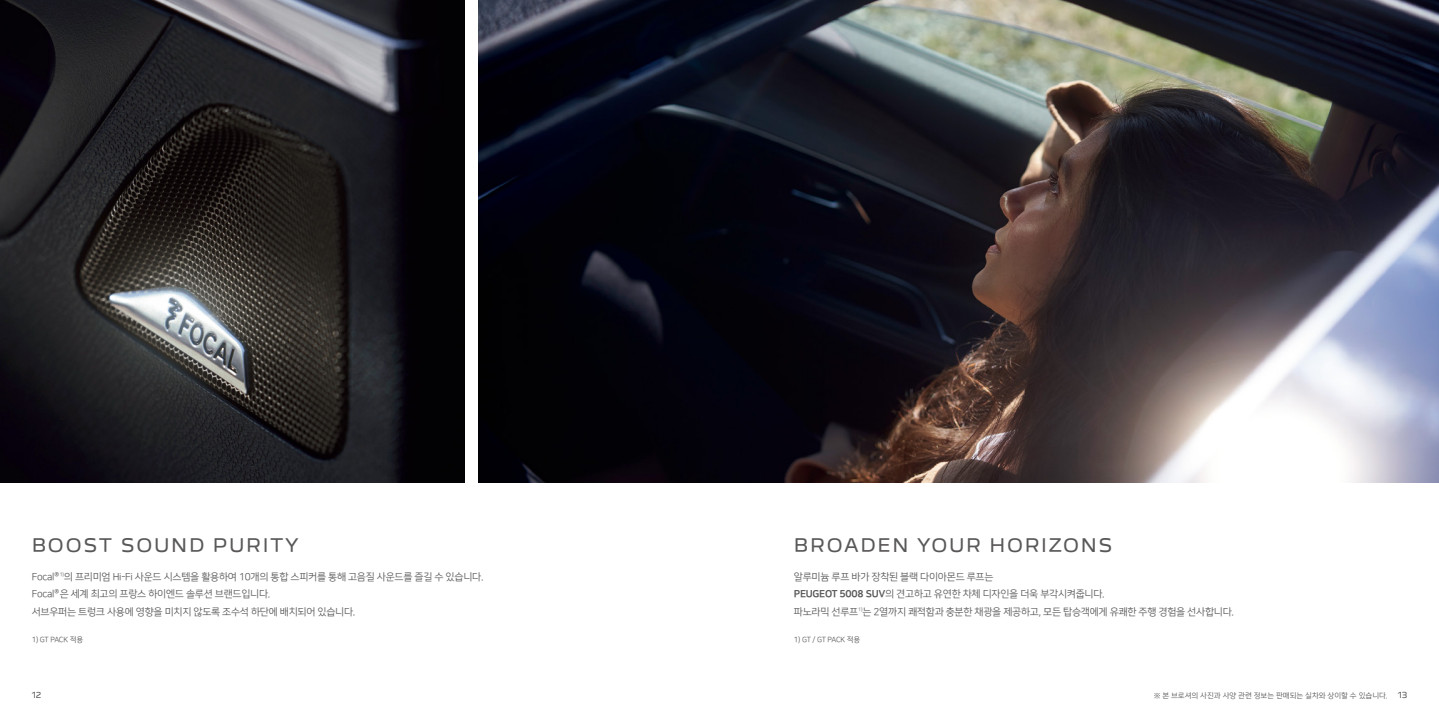
<style>
.page{position:relative;width:1439px;height:720px;background:#fff}
.page>*{position:absolute;margin:0;border:0;box-sizing:border-box;transform-origin:0 0}
.t1{font:16.88px "Peugeot New";letter-spacing:.1em;color:#595757}
.t2{font:10px/17.5px "Nanum Square OTFR";letter-spacing:-.025em;color:#595757}
.t3{font:7.5px "Nanum Square OTFR";color:#595757}
.t4{font:7.5px "Nanum Square OTFR";letter-spacing:-.025em;color:#595757}
.t5{font:7.5px "Peugeot New";color:#595757}
.s1{font-family:"Peugeot";font-weight:300;font-size:9.88px}
.s2{font-family:"Nanum Square OTFEB"}
</style>
<div class="page">
<img style="left:478px;top:0;width:961px;height:482px">
<img style="left:0;top:0;width:464px;height:482px">
<h1 class="t1" style="left:32px;top:533px;width:269px">BOOST SOUND PURITY</h1>
<p class="t2" style="left:32px;top:568px;width:453px">Focal<span class="s1">®</span><sup>1)</sup>의 프리미엄 Hi-Fi 사운드 시스템을 활용하여 10개의 통합 스피커를 통해 고음질 사운드를 즐길 수 있습니다.<br>Focal<span class="s1">®</span>은 세계 최고의 프랑스 하이엔드 솔루션 브랜드입니다.<br>서브우퍼는 트렁크 사용에 영향을 미치지 않도록 조수석 하단에 배치되어 있습니다.</p>
<p class="t3" style="left:32px;top:635px;width:53px">1) GT PACK 적용</p>
<h1 class="t1" style="left:794px;top:533px;width:320px">BROADEN YOUR HORIZONS</h1>
<p class="t2" style="left:794px;top:568px;width:441px">알루미늄 루프 바가 장착된 블랙 다이아몬드 루프는<br><span class="s2">PEUGEOT 5008 SUV</span>의 견고하고 유연한 차체 디자인을 더욱 부각시켜줍니다.<br>파노라믹 선루프<sup>1)</sup>는 2열까지 쾌적함과 충분한 채광을 제공하고, 모든 탑승객에게 유쾌한 주행 경험을 선사합니다.</p>
<p class="t4" style="left:794px;top:635px;width:68px">1) GT / GT PACK 적용</p>
<p class="t5" style="left:32px;top:690px;width:11px">12</p>
<p class="t3" style="left:1153px;top:691px;width:236px">※ 본 브로셔의 사진과 사양 관련 정보는 판매되는 실차와 상이할 수 있습니다.</p>
<p class="t5" style="left:1398px;top:690px;width:11px">13</p>
</div>
